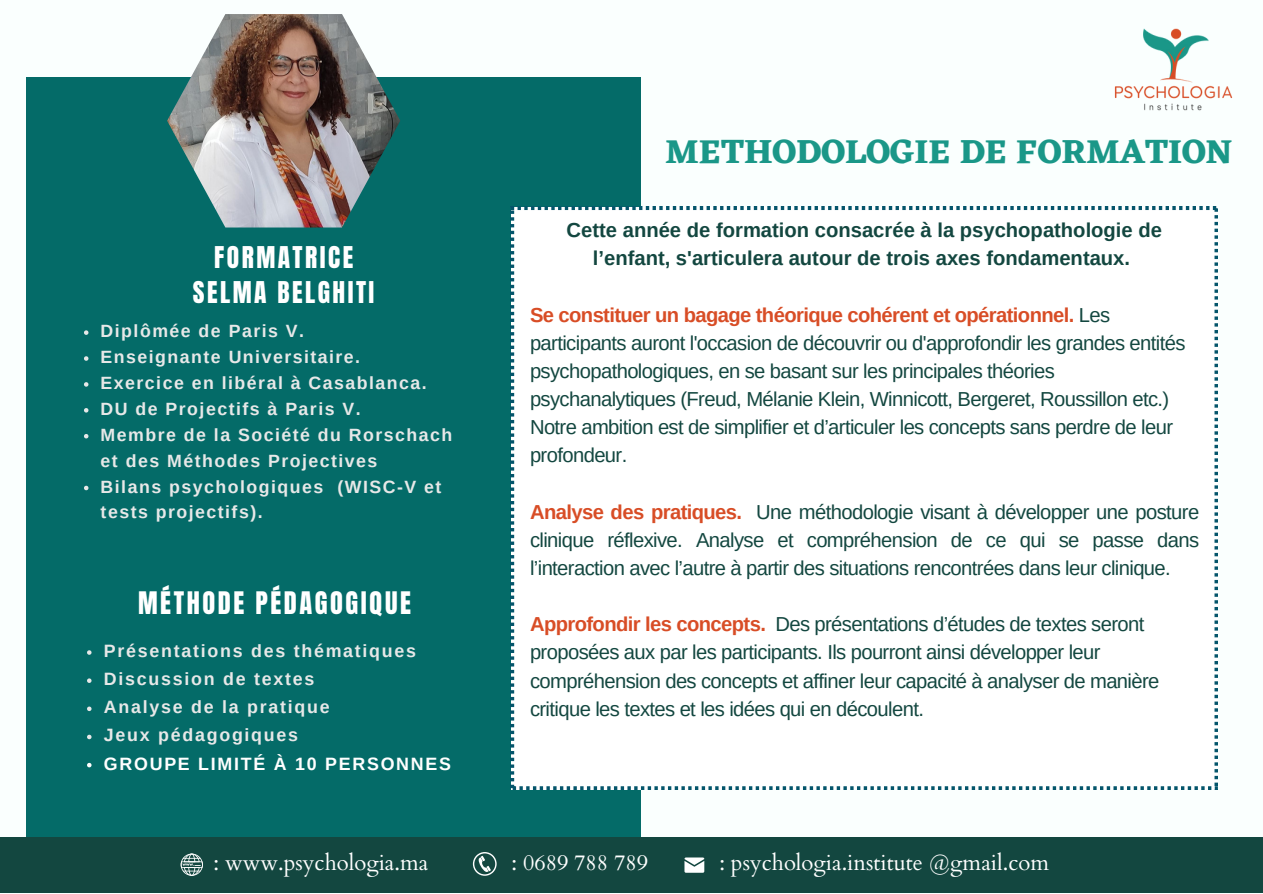
<style>
.page{position:relative;width:1263px;height:894px;background:#fff}
.page>*{position:absolute;margin:0;border:0;box-sizing:border-box;transform-origin:0 0}
.t1{font:700 34.5px "Eczar";color:#1a9788}
.t2{font:26.4px "Anton";letter-spacing:.095em;color:#fff}
.t3{font:25.5px/34.8px "Anton";letter-spacing:.095em;color:#fff;text-align:center}
.t4{font:22.05px "Cardo";color:#fff}
.t5{font:20.25px/28.2px "Arimo";letter-spacing:-.03em;color:#134740}
.t6{font:700 20.25px/28.2px "Arimo";color:#134740;text-align:center}
.t7{font:700 17.85px "Arimo";letter-spacing:.095em;color:#e7e8e8}
.t8{font:700 17.85px "Arimo";letter-spacing:.1em;color:#fff}
.t9{font:700 17.7px/25.8px "Arimo";letter-spacing:.085em;color:#e7e8e8}
.s1{font-weight:700;color:#d84d26}
</style>
<div class="page">
<div style="left:0;top:0;width:1263px;height:893px;background:#fafffe"></div>
<div style="left:27px;top:77px;width:614px;height:799px;background:#046b68"></div>
<svg style="left:511px;top:206px;width:706px;height:583px"></svg>
<div style="left:0;top:837px;width:1263px;height:55px;background:#134740"></div>
<svg style="left:684px;top:857px;width:20px;height:15px"></svg>
<svg style="left:473px;top:852px;width:23px;height:23px"></svg>
<svg style="left:181px;top:853px;width:22px;height:22px"></svg>
<img style="left:1114px;top:28px;width:119px;height:83px">
<img style="left:167px;top:14px;width:233px;height:213px">
<svg style="left:84px;top:330px;width:4px;height:5px"></svg>
<svg style="left:84px;top:356px;width:4px;height:4px"></svg>
<svg style="left:84px;top:382px;width:4px;height:4px"></svg>
<svg style="left:84px;top:408px;width:4px;height:4px"></svg>
<svg style="left:84px;top:434px;width:4px;height:4px"></svg>
<svg style="left:84px;top:485px;width:4px;height:5px"></svg>
<svg style="left:87px;top:650px;width:5px;height:4px"></svg>
<svg style="left:87px;top:678px;width:5px;height:4px"></svg>
<svg style="left:87px;top:706px;width:5px;height:4px"></svg>
<svg style="left:87px;top:734px;width:5px;height:5px"></svg>
<svg style="left:87px;top:762px;width:5px;height:5px"></svg>
<p class="t3" style="left:193px;top:240px;width:183px">FORMATRICE<br>SELMA BELGHITI</p>
<p class="t9" style="left:101px;top:318px;width:205px">Diplômée de Paris V.</p>
<p class="t9" style="left:101px;top:344px;width:261px">Enseignante Universitaire.</p>
<p class="t9" style="left:101px;top:370px;width:328px">Exercice en libéral à Casablanca.</p>
<p class="t9" style="left:101px;top:395px;width:262px">DU de Projectifs à Paris V.</p>
<p class="t9" style="left:101px;top:421px;width:353px">Membre de la Société du Rorschach et des Méthodes Projectives</p>
<h1 class="t9" style="left:101px;top:473px;width:342px">Bilans psychologiques (WISC-V et tests projectifs).</h1>
<h3 class="t2" style="left:138px;top:583px;width:274px">MÉTHODE PÉDAGOGIQUE</h3>
<h4 class="t7" style="left:104px;top:640px;width:314px">Présentations des thématiques</h4>
<p class="t7" style="left:104px;top:668px;width:212px">Discussion de textes</p>
<h4 class="t7" style="left:104px;top:697px;width:227px">Analyse de la pratique</h4>
<p class="t7" style="left:104px;top:725px;width:196px">Jeux pédagogiques</p>
<h4 class="t8" style="left:104px;top:753px;width:349px">GROUPE LIMITÉ À 10 PERSONNES</h4>
<p class="t1" style="left:665px;top:131px;width:569px">METHODOLOGIE DE FORMATION</p>
<p class="t6" style="left:567px;top:216px;width:597px">Cette année de formation consacrée à la psychopathologie de l’enfant, s'articulera autour de trois axes fondamentaux.</p>
<p class="t5" style="left:530px;top:300px;width:657px"><span class="s1">Se constituer un bagage théorique cohérent et opérationnel.</span> Les participants auront l'occasion de découvrir ou d'approfondir les grandes entités psychopathologiques, en se basant sur les principales théories psychanalytiques (Freud, Mélanie Klein, Winnicott, Bergeret, Roussillon etc.)</p>
<p class="t5" style="left:530px;top:413px;width:645px">Notre ambition est de simplifier et d’articuler les concepts sans perdre de leur profondeur.</p>
<p class="t5" style="left:530px;top:497px;width:671px;text-align:justify"><span class="s1">Analyse des pratiques.</span> Une méthodologie visant à développer une posture clinique réflexive. Analyse et compréhension de ce qui se passe dans l’interaction avec l’autre à partir des situations rencontrées dans leur clinique.</p>
<p class="t5" style="left:530px;top:610px;width:616px"><span class="s1">Approfondir les concepts.</span> Des présentations d’études de textes seront proposées aux par les participants. Ils pourront ainsi développer leur</p>
<h2 class="t5" style="left:530px;top:666px;width:631px">compréhension des concepts et affiner leur capacité à analyser de manière critique les textes et les idées qui en découlent.</h2>
<p class="t4" style="left:213px;top:848px;width:216px">: www.psychologia.ma</p>
<p class="t4" style="left:511px;top:848px;width:138px">: 0689 788 789</p>
<p class="t4" style="left:719px;top:848px;width:331px">: psychologia.institute @gmail.com</p>
</div>
